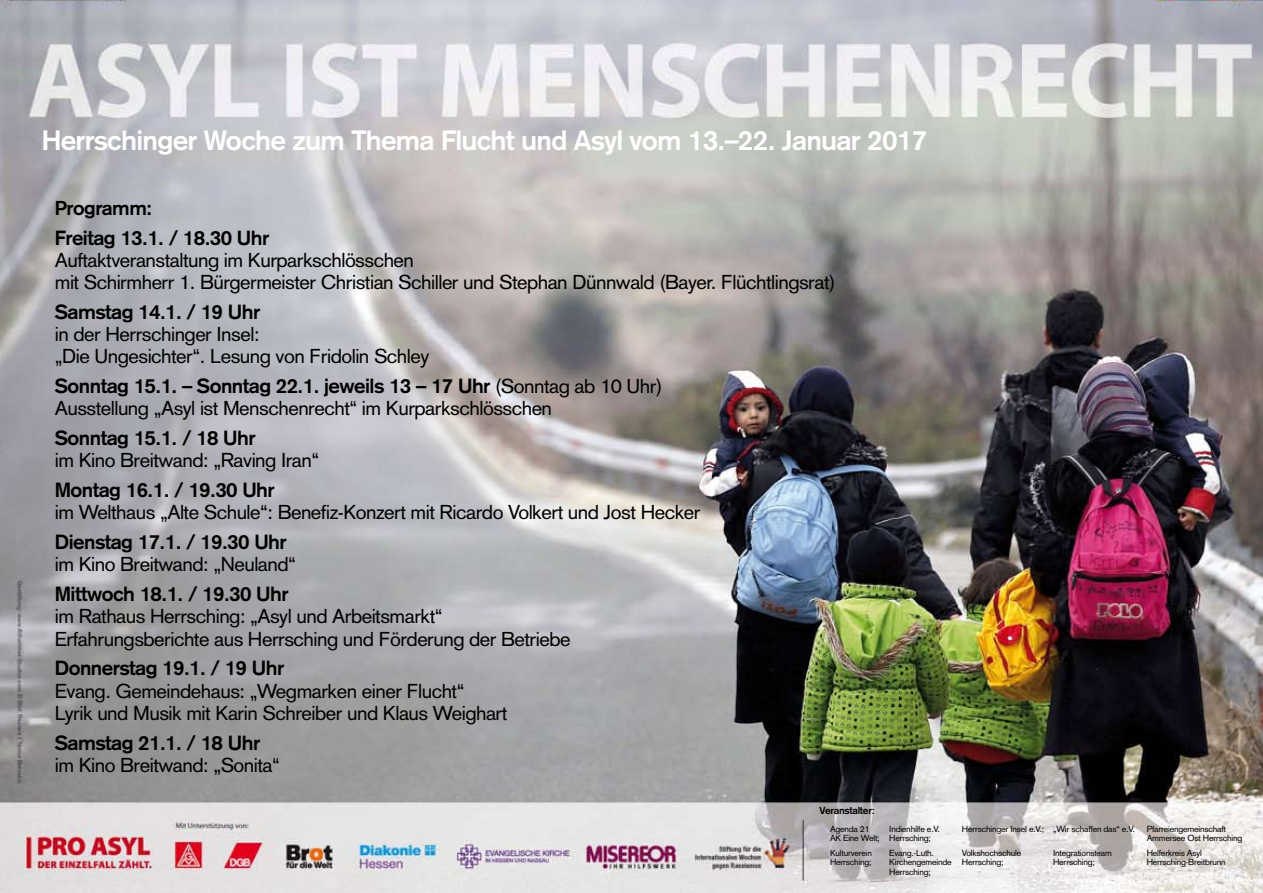
<style>
.page{position:relative;width:1263px;height:893px;background:#fff}
.page>*{position:absolute;margin:0;border:0;box-sizing:border-box;transform-origin:0 0}
.t1{font:700 27.45px "Akzidenz Grotesk";letter-spacing:-.025em;color:#fff}
.t2{font:700 20.25px "Akzidenz Grotesk";letter-spacing:-.025em;color:#000}
.t3{font:19.8px/22.4px "Akzidenz Grotesk";letter-spacing:-.025em;color:#000}
.t4{font:700 19.8px "Akzidenz Grotesk";letter-spacing:-.025em;color:#000}
.t5{font:700 10.05px "Akzidenz Grotesk";letter-spacing:-.025em;color:#000}
.t6{font:8.7px/9.3px "Akzidenz Grotesk";letter-spacing:-.025em;color:#000}
.s1{font-weight:400;font-size:19.8px}
</style>
<div class="page">
<img style="left:0;top:0;width:1263px;height:893px">
<h1 class="t1" style="left:42px;top:124px;width:887px">Herrschinger Woche zum Thema Flucht und Asyl vom 13.–22. Januar 2017</h1>
<p class="t4" style="left:55px;top:196px;width:99px">Programm:</p>
<p class="t2" style="left:55px;top:225px;width:216px">Freitag 13.1. / 18.30 Uhr</p>
<p class="t3" style="left:55px;top:249px;width:782px">Auftaktveranstaltung im Kurparkschlösschen<br>mit Schirmherr 1. Bürgermeister Christian Schiller und Stephan Dünnwald (Bayer. Flüchtlingsrat)</p>
<p class="t2" style="left:55px;top:300px;width:207px">Samstag 14.1. / 19 Uhr</p>
<p class="t3" style="left:55px;top:323px;width:376px">in der Herrschinger Insel:<br>„Die Ungesichter“. Lesung von Fridolin Schley</p>
<p class="t2" style="left:55px;top:374px;width:609px">Sonntag 15.1. – Sonntag 22.1. jeweils 13 – 17 Uhr <span class="s1">(Sonntag ab 10 Uhr)</span></p>
<p class="t3" style="left:55px;top:397px;width:499px">Ausstellung „Asyl ist Menschenrecht“ im Kurparkschlösschen</p>
<p class="t2" style="left:55px;top:426px;width:202px">Sonntag 15.1. / 18 Uhr</p>
<p class="t3" style="left:55px;top:449px;width:266px">im Kino Breitwand: „Raving Iran“</p>
<p class="t2" style="left:55px;top:478px;width:221px">Montag 16.1. / 19.30 Uhr</p>
<p class="t3" style="left:55px;top:501px;width:647px">im Welthaus „Alte Schule“: Benefiz-Konzert mit Ricardo Volkert und Jost Hecker</p>
<p class="t2" style="left:55px;top:530px;width:233px">Dienstag 17.1. / 19.30 Uhr</p>
<p class="t3" style="left:55px;top:553px;width:243px">im Kino Breitwand: „Neuland“</p>
<p class="t2" style="left:55px;top:582px;width:235px">Mittwoch 18.1. / 19.30 Uhr</p>
<p class="t3" style="left:55px;top:605px;width:517px">im Rathaus Herrsching: „Asyl und Arbeitsmarkt“<br>Erfahrungsberichte aus Herrsching und Förderung der Betriebe</p>
<p class="t2" style="left:55px;top:656px;width:231px">Donnerstag 19.1. / 19 Uhr</p>
<p class="t3" style="left:55px;top:680px;width:454px">Evang. Gemeindehaus: „Wegmarken einer Flucht“<br>Lyrik und Musik mit Karin Schreiber und Klaus Weighart</p>
<p class="t2" style="left:55px;top:731px;width:207px">Samstag 21.1. / 18 Uhr</p>
<p class="t3" style="left:55px;top:754px;width:227px">im Kino Breitwand: „Sonita“</p>
<p class="t5" style="left:819px;top:805px;width:57px">Veranstalter:</p>
<p class="t6" style="left:830px;top:824px;width:51px">Agenda 21<br>AK Eine Welt;</p>
<p class="t6" style="left:830px;top:848px;width:43px">Kulturverein<br>Herrsching;</p>
<p class="t6" style="left:889px;top:824px;width:52px">Indienhilfe e.V.<br>Herrsching;</p>
<p class="t6" style="left:889px;top:848px;width:64px">Evang.-Luth.<br>Kirchengemeinde<br>Herrsching;</p>
<p class="t6" style="left:962px;top:824px;width:84px">Herrschinger Insel e.V.;</p>
<p class="t6" style="left:962px;top:848px;width:61px">Volkshochschule<br>Herrsching;</p>
<p class="t6" style="left:1053px;top:824px;width:83px">„Wir schaffen das“ e.V.</p>
<p class="t6" style="left:1053px;top:848px;width:60px">Integrationsteam<br>Herrsching;</p>
<p class="t6" style="left:1147px;top:824px;width:97px">Pfarreiengemeinschaft<br>Ammersee Ost Herrsching</p>
<p class="t6" style="left:1147px;top:848px;width:80px">Helferkreis Asyl<br>Herrsching-Breitbrunn</p>
</div>
